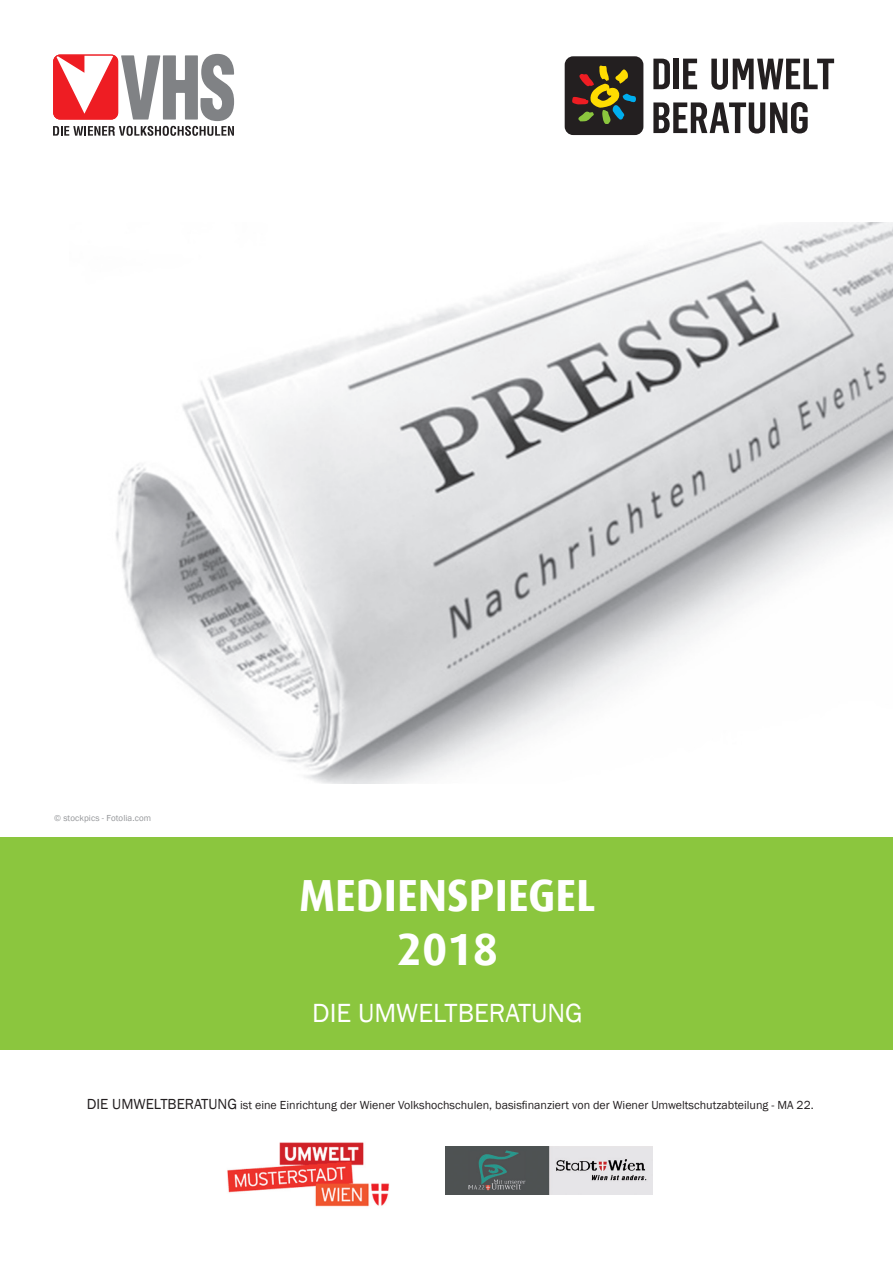
<style>
.page{position:relative;width:893px;height:1263px;background:#fff}
.page>*{position:absolute;margin:0;border:0;box-sizing:border-box;transform-origin:0 0}
.t1{font:700 45px/54px "Dax";color:#fff;text-align:center}
.t2{font:27px "Franklin Gothic";color:#fff}
.t3{font:12px "Franklin Gothic";color:#231f20}
.t4{font:9px "Franklin Gothic";letter-spacing:.01em;color:#939598}
.s1{font-size:15px}
</style>
<div class="page">
<img style="left:115px;top:223px;width:778px;height:560px">
<svg style="left:53px;top:54px;width:181px;height:82px"></svg>
<img style="left:446px;top:1147px;width:206px;height:47px">
<img style="left:227px;top:1142px;width:162px;height:65px">
<svg style="left:653px;top:59px;width:17px;height:30px"></svg>
<div style="left:674px;top:59px;width:5px;height:30px;background:#231f20"></div>
<svg style="left:683px;top:59px;width:14px;height:30px"></svg>
<svg style="left:711px;top:59px;width:123px;height:31px"></svg>
<svg style="left:653px;top:102px;width:155px;height:32px"></svg>
<div style="left:565px;top:56px;width:78px;height:79px;background:#231f20;border-radius:8px"></div>
<svg style="left:572px;top:65px;width:64px;height:59px"></svg>
<div style="left:0;top:837px;width:893px;height:212px;background:#8bc63e"></div>
<p class="t4" style="left:54px;top:812px;width:99px">© stockpics - Fotolia.com</p>
<h1 class="t1" style="left:299px;top:868px;width:298px">MEDIENSPIEGEL<br>2018</h1>
<h2 class="t2" style="left:312px;top:996px;width:272px">DIE UMWELTBERATUNG</h2>
<p class="t3" style="left:87px;top:1098px;width:728px"><span class="s1">DIE UMWELTBERATUNG</span> ist eine Einrichtung der Wiener Volkshochschulen, basisfinanziert von der Wiener Umweltschutzabteilung - MA 22.</p>
</div>
